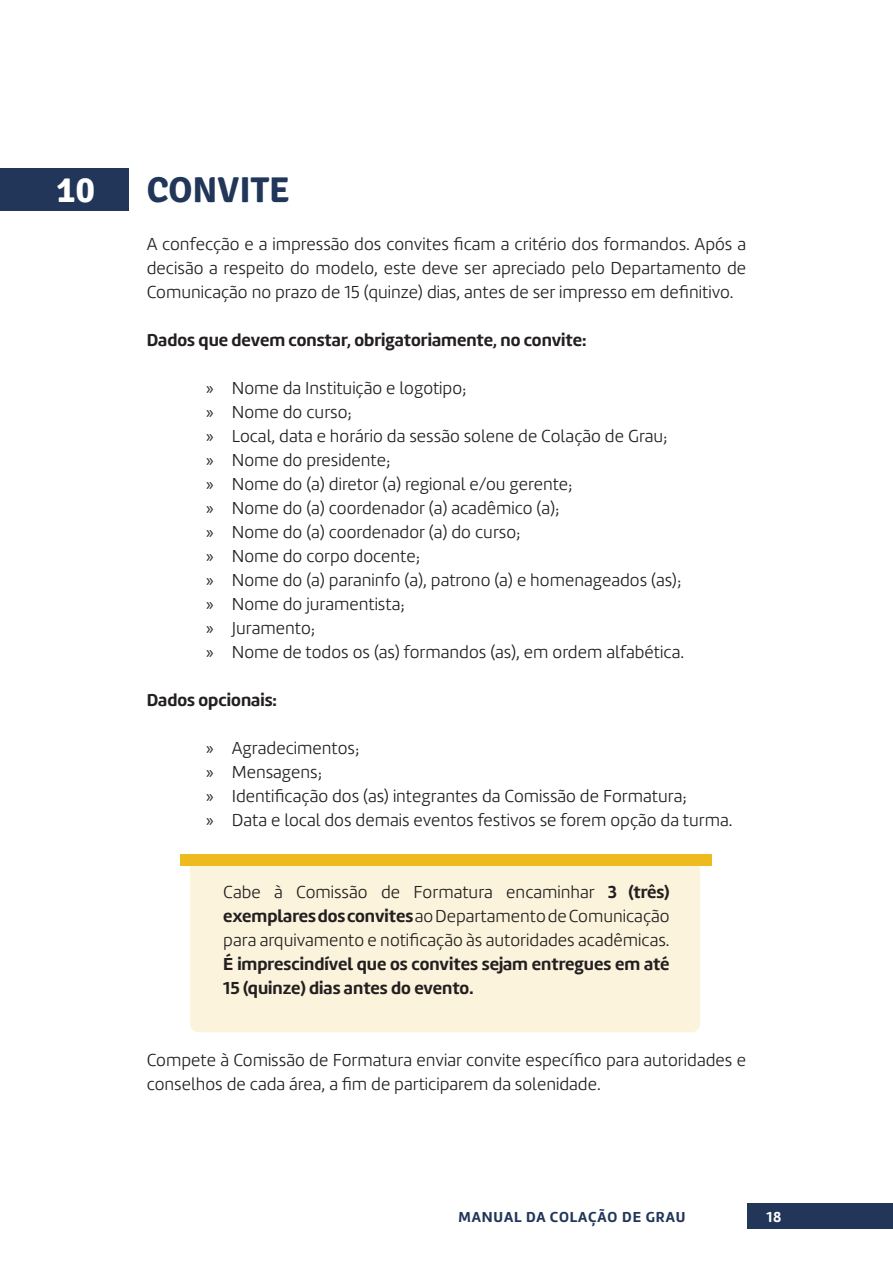
<style>
.page{position:relative;width:893px;height:1263px;background:#fff}
.page>*{position:absolute;margin:0;border:0;box-sizing:border-box;transform-origin:0 0}
.t1{font:700 36px "Signika";color:#213659}
.t2{font:700 36px "Signika";color:#fff}
.t3{font:18px/24px "Amelia Basic Light";color:#231f20}
.t4{font:18px/24px "Amelia Basic Bold";color:#231f20}
.t5{font:15px "Amelia Basic Bold";letter-spacing:.06em;color:#213659}
.t6{font:15px "Amelia Basic Bold";color:#fff}
.s1{color:#213659}
.s2{font-family:"Myriad Pro"}
.s3{font-family:"Amelia Basic Bold"}
</style>
<div class="page">
<div style="left:748px;top:1203px;width:145px;height:26px;background:#213659"></div>
<div style="left:190px;top:860px;width:510px;height:172px;background:#fbf3db;border-radius:9px"></div>
<div style="left:181px;top:854px;width:531px;height:11px;background:#eebb1f"></div>
<div style="left:0;top:168px;width:129px;height:43px;background:#213659"></div>
<h1 class="t2" style="left:38px;top:168px;width:59px"><span class="s1">0</span>10</h1>
<h1 class="t1" style="left:147px;top:168px;width:145px">CONVITE</h1>
<p class="t3" style="left:147px;top:232px;width:601px;text-align:justify">A confecção e a impressão dos convites ficam a critério dos formandos. Após a decisão a respeito do modelo, este deve ser apreciado pelo Departamento de Comunicação no prazo de 15 (quinze) dias, antes de ser impresso em definitivo.</p>
<p class="t4" style="left:147px;top:328px;width:441px">Dados que devem constar, obrigatoriamente, no convite:</p>
<p class="t3" style="left:206px;top:376px;width:479px"><span class="s2">»</span> Nome da Instituição e logotipo;<br><span class="s2">»</span> Nome do curso;<br><span class="s2">»</span> Local, data e horário da sessão solene de Colação de Grau;<br><span class="s2">»</span> Nome do presidente;<br><span class="s2">»</span> Nome do (a) diretor (a) regional e/ou gerente;<br><span class="s2">»</span> Nome do (a) coordenador (a) acadêmico (a);<br><span class="s2">»</span> Nome do (a) coordenador (a) do curso;<br><span class="s2">»</span> Nome do corpo docente;<br><span class="s2">»</span> Nome do (a) paraninfo (a), patrono (a) e homenageados (as); <span class="s2">»</span> Nome do juramentista;<br><span class="s2">»</span> Juramento;<br><span class="s2">»</span> Nome de todos os (as) formandos (as), em ordem alfabética.</p>
<p class="t4" style="left:147px;top:688px;width:132px">Dados opcionais:</p>
<p class="t3" style="left:206px;top:736px;width:528px"><span class="s2">»</span> Agradecimentos;<br><span class="s2">»</span> Mensagens;<br><span class="s2">»</span> Identificação dos (as) integrantes da Comissão de Formatura;<br><span class="s2">»</span> Data e local dos demais eventos festivos se forem opção da turma.</p>
<p class="t3" style="left:223px;top:880px;width:448px;text-align:justify">Cabe à Comissão de Formatura encaminhar <span class="s3">3 (três) exemplares dos convites</span> ao Departamento de Comunicação para arquivamento e notificação às autoridades acadêmicas.</p>
<p class="t4" style="left:223px;top:952px;width:448px">É imprescindível que os convites sejam entregues em até<br>15 (quinze) dias antes do evento.</p>
<p class="t3" style="left:147px;top:1048px;width:601px">Compete à Comissão de Formatura enviar convite específico para autoridades e conselhos de cada área, a fim de participarem da solenidade.</p>
<p class="t5" style="left:458px;top:1208px;width:228px">MANUAL DA COLAÇÃO DE GRAU</p>
<p class="t6" style="left:766px;top:1208px;width:16px">18</p>
</div>
